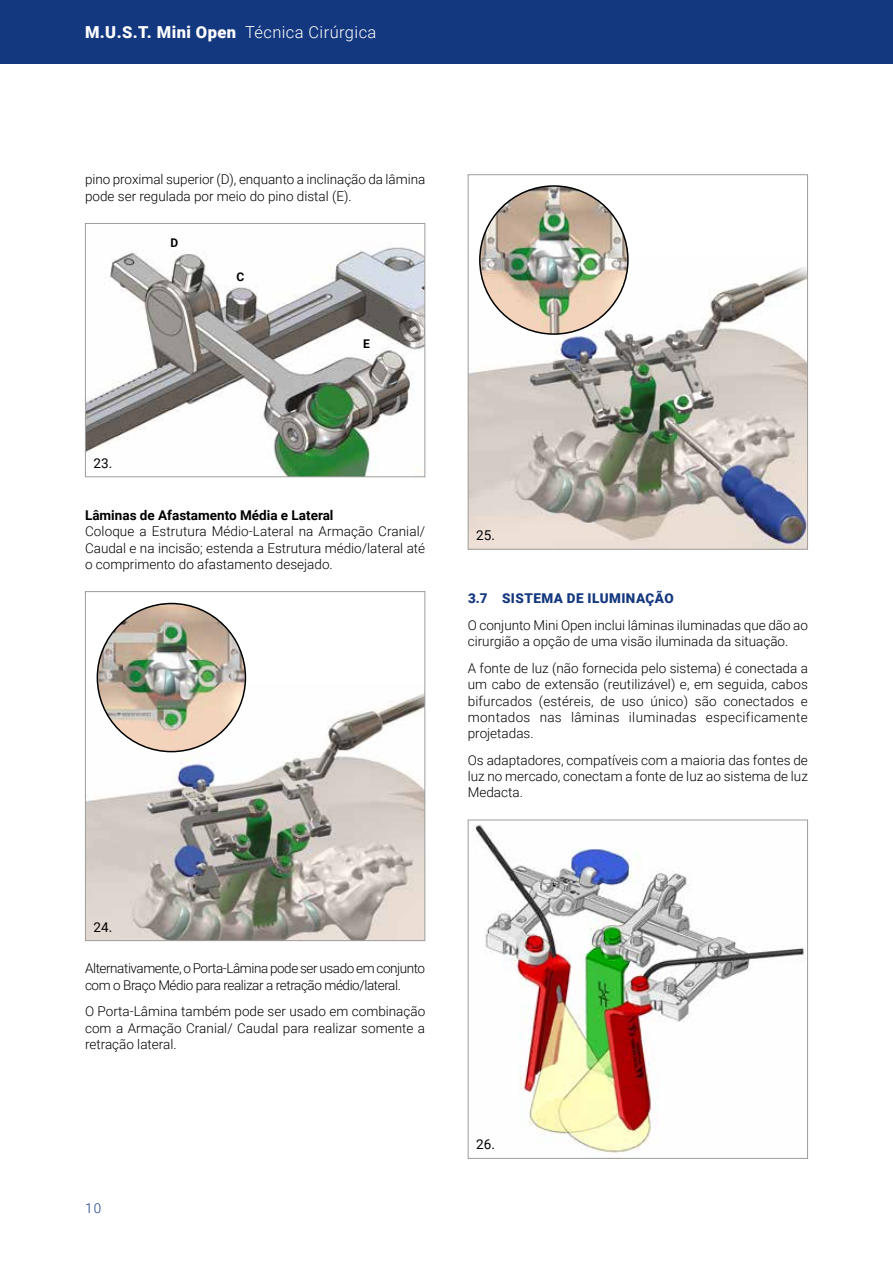
<style>
.page{position:relative;width:893px;height:1263px;background:#fff}
.page>*{position:absolute;margin:0;border:0;box-sizing:border-box;transform-origin:0 0}
.t1{font:900 16.5px "Roboto";letter-spacing:.025em;color:#fff}
.t2{font:300 13.5px/16.2px "Roboto";color:#000;text-align:justify}
.t3{font:300 13.5px/16.2px "Roboto";letter-spacing:-.03em;color:#000}
.t4{font:700 13.5px "Roboto";color:#000}
.t5{font:900 13.5px "Roboto";letter-spacing:.035em;color:#14387f}
.t6{font:13.5px "Roboto";color:#000}
.t7{font:300 13.5px "Roboto";color:#14387f}
.t8{font:700 12px "Roboto";color:#000}
.s1{font-weight:300}
</style>
<div class="page">
<div style="left:0;top:0;width:893px;height:64px;background:#14387f"></div>
<img style="left:87px;top:247px;width:336px;height:228px">
<div style="left:85px;top:223px;width:340px;height:254px;border:1px solid #9d9d9c"></div>
<img style="left:87px;top:686px;width:336px;height:253px">
<img style="left:97px;top:603px;width:148px;height:149px;border-radius:74px">
<div style="left:85px;top:591px;width:340px;height:350px;border:1px solid #9d9d9c"></div>
<img style="left:470px;top:267px;width:336px;height:281px">
<img style="left:480px;top:186px;width:148px;height:148px;border-radius:74px">
<div style="left:468px;top:174px;width:340px;height:376px;border:1px solid #9d9d9c"></div>
<img style="left:474px;top:823px;width:330px;height:330px">
<div style="left:468px;top:820px;width:340px;height:339px;border:1px solid #9d9d9c"></div>
<p class="t1" style="left:85px;top:21px;width:293px">M.U.S.T. Mini Open <span class="s1">Técnica Cirúrgica</span></p>
<p class="t2" style="left:85px;top:171px;width:342px">pino proximal superior (D), enquanto a inclinação da lâmina pode ser regulada por meio do pino distal (E).</p>
<p class="t8" style="left:171px;top:234px;width:9px">D</p>
<p class="t8" style="left:236px;top:268px;width:9px">C</p>
<p class="t8" style="left:363px;top:335px;width:8px">E</p>
<p class="t6" style="left:94px;top:454px;width:20px">23.</p>
<p class="t4" style="left:85px;top:506px;width:250px">Lâminas de Afastamento Média e Lateral</p>
<p class="t2" style="left:85px;top:523px;width:342px">Coloque a Estrutura Médio-Lateral na Armação Cranial/ Caudal e na incisão; estenda a Estrutura médio/lateral até o comprimento do afastamento desejado.</p>
<p class="t6" style="left:476px;top:526px;width:20px">25.</p>
<p class="t5" style="left:468px;top:589px;width:207px">3.7 SISTEMA DE ILUMINAÇÃO</p>
<p class="t2" style="left:468px;top:617px;width:342px">O conjunto Mini Open inclui lâminas iluminadas que dão ao cirurgião a opção de uma visão iluminada da situação.</p>
<p class="t2" style="left:468px;top:660px;width:342px">A fonte de luz (não fornecida pelo sistema) é conectada a um cabo de extensão (reutilizável) e, em seguida, cabos bifurcados (estéreis, de uso único) são conectados e montados nas lâminas iluminadas especificamente projetadas.</p>
<p class="t2" style="left:468px;top:751px;width:342px">Os adaptadores, compatíveis com a maioria das fontes de luz no mercado, conectam a fonte de luz ao sistema de luz Medacta.</p>
<p class="t6" style="left:94px;top:917px;width:20px">24.</p>
<p class="t3" style="left:85px;top:960px;width:342px">Alternativamente, o Porta-Lâmina pode ser usado em conjunto com o Braço Médio para realizar a retração médio/lateral.</p>
<p class="t2" style="left:85px;top:1003px;width:342px">O Porta-Lâmina também pode ser usado em combinação com a Armação Cranial/ Caudal para realizar somente a retração lateral.</p>
<p class="t7" style="left:85px;top:1198px;width:18px">10</p>
<p class="t6" style="left:476px;top:1135px;width:20px">26.</p>
</div>
